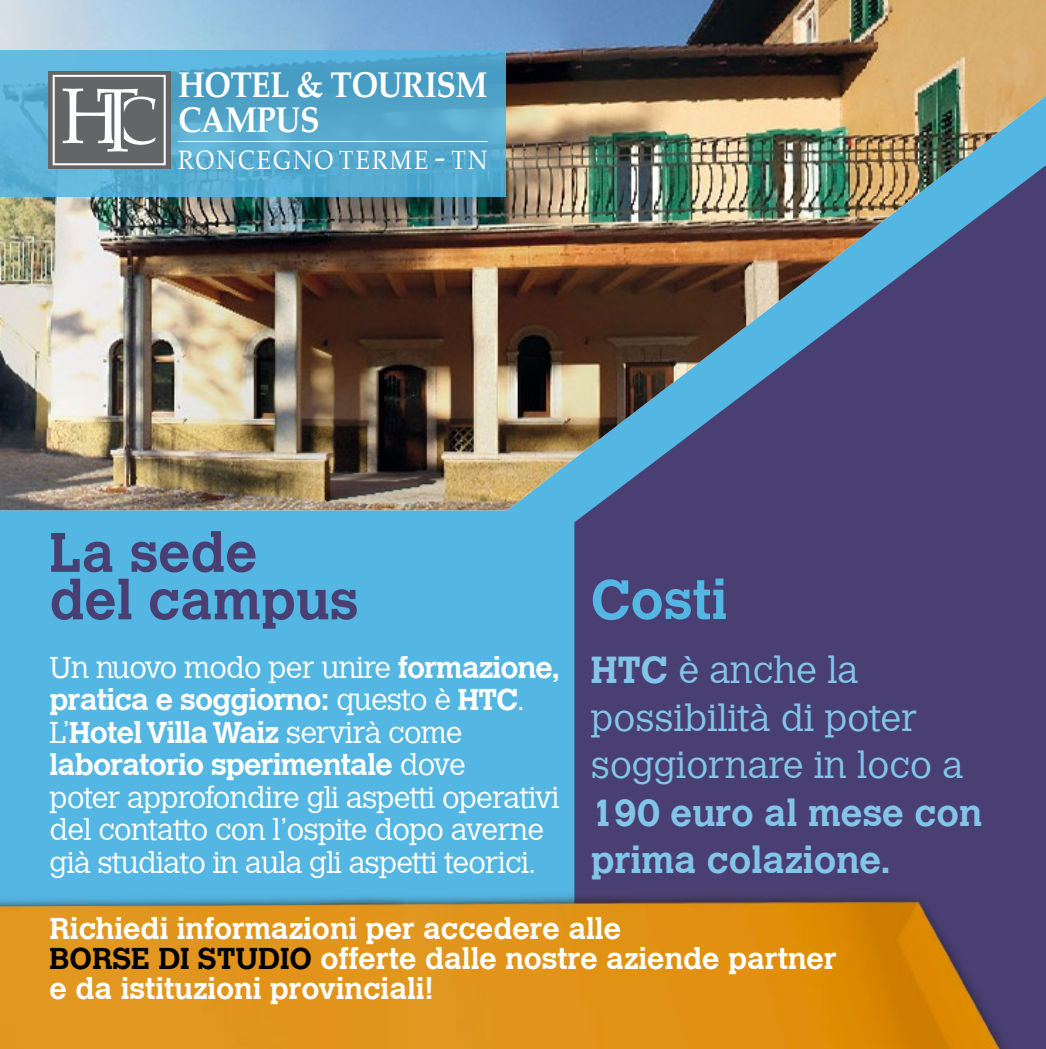
<style>
.page{position:relative;width:1046px;height:1049px;background:#fff}
.page>*{position:absolute;margin:0;border:0;box-sizing:border-box;transform-origin:0 0}
.t1{font:700 55px/47.5px "Calvert";color:#493f72}
.t2{font:700 55px "Calvert";color:#53b6e3}
.t3{font:300 37.5px/47.5px "Calvert";color:#82c5e9}
.t4{font:700 37.5px/47.5px "Calvert";color:#82c5e9}
.t5{font:700 35.75px/35.8px "Palatino";letter-spacing:-.02em;color:#fff;scale:.9 1}
.t6{font:300 30px/32.5px "Calvert";letter-spacing:-.025em;color:#fff}
.t7{font:700 30px/30px "Calvert";color:#fff}
.t8{font:700 30px "Calvert";color:#000}
.t9{font:26px "Palatino";letter-spacing:.09em;color:#fff;scale:.9 1}
.s1{font-size:37.25px}
.s2{font-weight:700}
</style>
<div class="page">
<div style="left:0;top:0;width:1045px;height:1049px;background:#53b6e3"></div>
<div style="left:574px;top:510px;width:471px;height:309px;background:#493f72"></div>
<img style="left:0;top:0;width:1045px;height:510px">
<div style="left:900px;top:631px;width:145px;height:188px;background:#493f72"></div>
<img style="left:403px;top:819px;width:642px;height:230px">
<div style="left:0;top:896px;width:403px;height:153px;background:#e19620"></div>
<svg style="left:0;top:50px;width:505px;height:147px"></svg>
<div style="left:48px;top:71px;width:122px;height:98px;background:#646567"></div>
<svg style="left:63px;top:89px;width:93px;height:63px"></svg>
<hr style="left:178px;top:141px;width:309px;height:1px;background:#fff">
<div style="left:53px;top:75px;width:113px;height:90px;border:2px solid #fff"></div>
<p class="t5" style="left:178px;top:66px;width:345px">HOTEL &amp; TOURISM<br>CAMPUS</p>
<p class="t9" style="left:178px;top:138px;width:345px">RONCEGNO TERME <span class="s1">-</span> TN</p>
<h1 class="t1" style="left:50px;top:528px;width:310px">La sede<br>del campus</h1>
<h1 class="t2" style="left:591px;top:565px;width:138px">Costi</h1>
<p class="t6" style="left:50px;top:651px;width:512px">Un nuovo modo per unire <span class="s2">formazione, pratica e soggiorno:</span> questo è <span class="s2">HTC</span>.<br>L’<span class="s2">Hotel Villa Waiz</span> servirà come <span class="s2">laboratorio sperimentale</span> dove<br>poter approfondire gli aspetti operativi del contatto con l’ospite dopo averne già studiato in aula gli aspetti teorici.</p>
<p class="t3" style="left:591px;top:647px;width:373px"><span class="s2">HTC</span> è anche la possibilità di poter soggiornare in loco a</p>
<p class="t4" style="left:591px;top:788px;width:392px">190 euro al mese con prima colazione.</p>
<p class="t7" style="left:50px;top:913px;width:573px">Richiedi informazioni per accedere alle</p>
<p class="t8" style="left:50px;top:940px;width:41px">Borse</p>
<p class="t8" style="left:158px;top:940px;width:60px">di studio</p>
<p class="t7" style="left:50px;top:943px;width:788px;text-indent:271px">offerte dalle nostre aziende partner e da istituzioni provinciali!</p>
</div>
